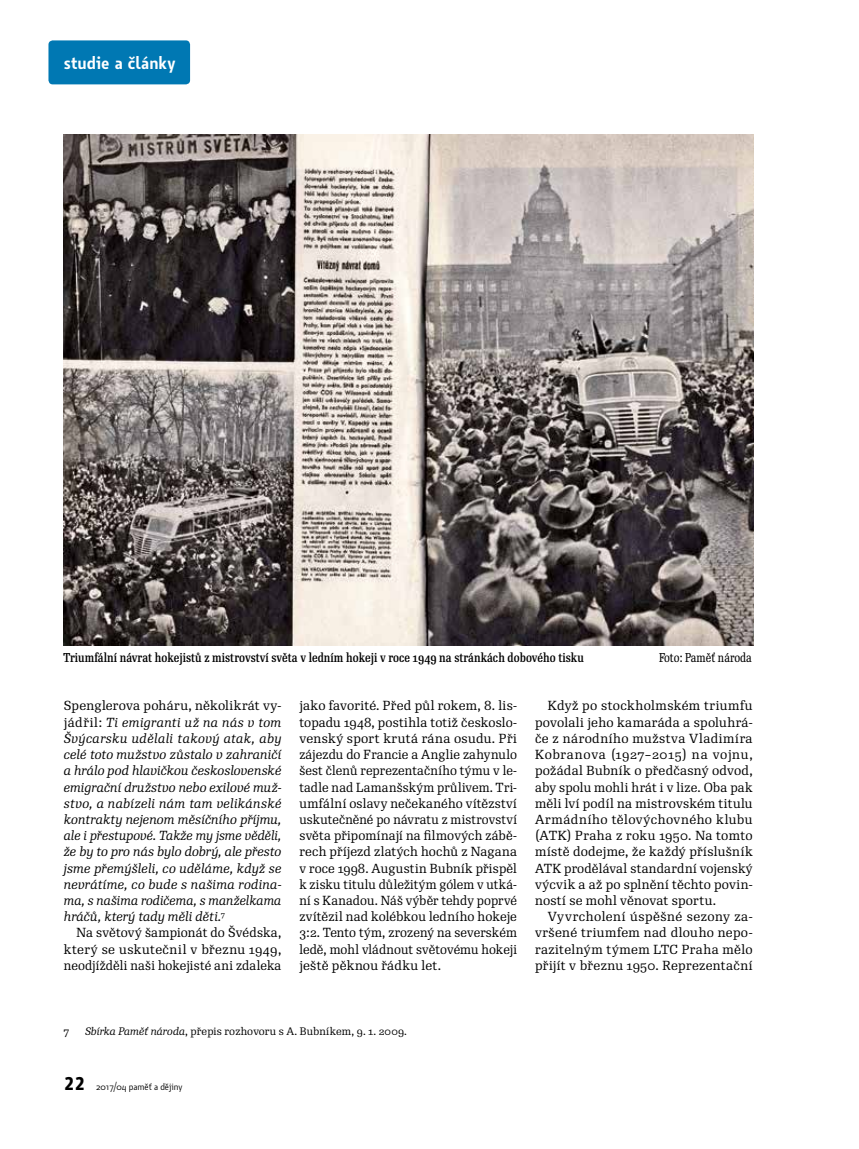
<style>
.page{position:relative;width:859px;height:1149px;background:#fff}
.page>*{position:absolute;margin:0;border:0;box-sizing:border-box;transform-origin:0 0}
.t1{font:600 18px "Botanika Std";letter-spacing:.005em;color:#fff}
.t2{font:12.75px/16.2px "Re Public Std";letter-spacing:.015em;color:#000;text-align:justify}
.t3{font:italic 12.75px/16.2px "Re Public Std";letter-spacing:.005em;color:#000;text-align:justify}
.t4{font:500 12.45px "Re Public Std Cond";color:#000}
.t5{font:12.45px "Re Public Std Cond";color:#000}
.t6{font:10.5px "Re Public Std";letter-spacing:.01em;color:#000}
.t7{font:9.75px "Botanika Std";color:#000}
.s1{font-style:normal}
.s2{font-style:italic}
.s3{font-family:"Botanika Mono";font-weight:700;font-size:18px}
</style>
<div class="page">
<div style="left:48px;top:40px;width:142px;height:44px;background:#0078b3;border-radius:4px"></div>
<img style="left:64px;top:135px;width:689px;height:510px">
<h1 class="t1" style="left:64px;top:50px;width:113px">studie a články</h1>
<p class="t4" style="left:63px;top:649px;width:522px">Triumfální návrat hokejistů z mistrovství světa v ledním hokeji v roce 1949 na stránkách dobového tisku</p>
<p class="t5" style="left:659px;top:649px;width:94px">Foto: Paměť národa</p>
<p class="t3" style="left:64px;top:697px;width:219px"><span class="s1">Spenglerova poháru, několikrát vy&shy;jádřil:</span> Ti emigranti už na nás v tom Švýcarsku udělali takový atak, aby celé toto mužstvo zůstalo v zahraničí a hrálo pod hlavičkou československé emigrační družstvo nebo exilové muž&shy;stvo, a nabízeli nám tam velikánské kontrakty nejenom měsíčního příjmu, ale i přestupové. Takže my jsme věděli, že by to pro nás bylo dobrý, ale přesto jsme přemýšleli, co uděláme, když se nevrátíme, co bude s našima rodina&shy;ma, s našima rodičema, s manželkama hráčů, který tady měli děti.<sup>7</sup></p>
<p class="t2" style="left:64px;top:924px;width:219px;text-indent:13px">Na světový šampionát do Švédska, který se uskutečnil v březnu 1949, neodjížděli naši hokejisté ani zdaleka</p>
<p class="t2" style="left:299px;top:697px;width:219px">jako favorité. Před půl rokem, 8. lis&shy;topadu 1948, postihla totiž českoslo&shy;venský sport krutá rána osudu. Při zájezdu do Francie a Anglie zahynulo šest členů reprezentačního týmu v le&shy;tadle nad Lamanšským průlivem. Tri&shy;umfální oslavy nečekaného vítězství uskutečněné po návratu z mistrovství světa připomínají na filmových zábě&shy;rech příjezd zlatých hochů z Nagana v roce 1998. Augustin Bubník přispěl k zisku titulu důležitým gólem v utká&shy;ní s Kanadou. Náš výběr tehdy poprvé zvítězil nad kolébkou ledního hokeje 3:2. Tento tým, zrozený na severském ledě, mohl vládnout světovému hokeji ještě pěknou řádku let.</p>
<p class="t2" style="left:535px;top:697px;width:219px;text-indent:13px">Když po stockholmském triumfu povolali jeho kamaráda a spoluhrá&shy;če z národního mužstva Vladimíra Kobranova (1927–2015) na vojnu, požádal Bubník o předčasný odvod, aby spolu mohli hrát i v lize. Oba pak měli lví podíl na mistrovském titulu Armádního tělovýchovného klubu (ATK) Praha z roku 1950. Na tomto místě dodejme, že každý příslušník ATK prodělával standardní vojenský výcvik a až po splnění těchto povin&shy;ností se mohl věnovat sportu.</p>
<p class="t2" style="left:535px;top:908px;width:219px;text-indent:13px">Vyvrcholení úspěšné sezony za&shy;vršené triumfem nad dlouho nepo&shy;razitelným týmem LTC Praha mělo přijít v březnu 1950. Reprezentační</p>
<p class="t6" style="left:64px;top:1023px;width:7px">7</p>
<p class="t6" style="left:85px;top:1023px;width:323px"><span class="s2">Sbírka Paměť národa</span>, přepis rozhovoru s A. Bubníkem, 9. 1. 2009.</p>
<p class="t7" style="left:64px;top:1079px;width:120px"><span class="s3">22</span> 2017/04 paměť a dějiny</p>
</div>
